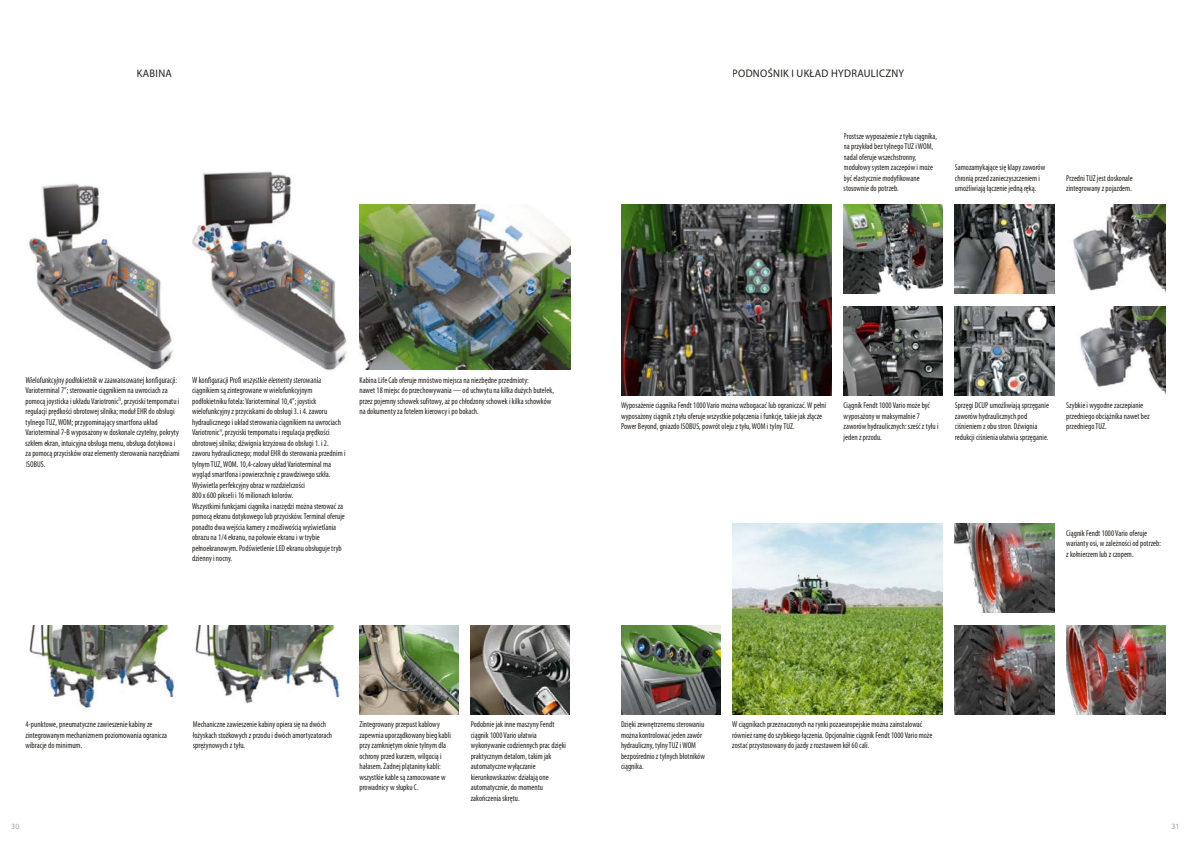
<style>
.page{position:relative;width:1191px;height:842px;background:#fff}
.page>*{position:absolute;margin:0;border:0;box-sizing:border-box;transform-origin:0 0}
.t1{font:11px "Myriad Pro Regular 18";letter-spacing:.03em;color:#221f1b;scale:.95 1}
.t2{font:11px "Myriad Pro";letter-spacing:.03em;color:#221f1b;scale:.95 1}
.t3{font:8.5px/10.5px "Myriad Pro Cond 17";letter-spacing:.005em;color:#221f1b;scale:.95 1}
.t4{font:8.5px/10.5px "Myriad Pro Cond 18";letter-spacing:.005em;color:#221f1b;scale:.95 1}
.t5{font:8px "Myriad Pro";color:#a7a5a3}
.t6{font:8px "Myriad Pro Regular 18";color:#a7a5a3}
</style>
<div class="page">
<img style="left:359px;top:625px;width:100px;height:89px">
<img style="left:29px;top:625px;width:146px;height:84px">
<img style="left:195px;top:625px;width:145px;height:79px">
<img style="left:29px;top:183px;width:144px;height:194px">
<img style="left:192px;top:171px;width:155px;height:206px">
<img style="left:359px;top:205px;width:211px;height:165px">
<img style="left:471px;top:625px;width:99px;height:89px">
<img style="left:192px;top:377px;width:129px;height:2px">
<img style="left:26px;top:377px;width:151px;height:2px">
<img style="left:955px;top:306px;width:99px;height:89px">
<img style="left:621px;top:204px;width:210px;height:191px">
<img style="left:732px;top:523px;width:211px;height:191px">
<img style="left:1073px;top:204px;width:92px;height:88px">
<img style="left:1080px;top:306px;width:85px;height:88px">
<img style="left:955px;top:204px;width:99px;height:89px">
<img style="left:621px;top:625px;width:99px;height:89px">
<img style="left:955px;top:523px;width:99px;height:89px">
<img style="left:1066px;top:625px;width:99px;height:89px">
<img style="left:955px;top:625px;width:99px;height:89px">
<img style="left:843px;top:204px;width:100px;height:89px">
<img style="left:843px;top:306px;width:100px;height:89px">
<p class="t2" style="left:137px;top:67px;width:39px">KABINA</p>
<p class="t1" style="left:732px;top:67px;width:182px">PODNOŚNIK I UKŁAD HYDRAULICZNY</p>
<p class="t4" style="left:843px;top:131px;width:100px">Prostsze wyposażenie z tyłu ciągnika, na przykład bez tylnego TUZ i WOM, nadal oferuje wszechstronny, modułowy system zaczepów i może być elastycznie modyfikowane stosownie do potrzeb.</p>
<p class="t4" style="left:955px;top:162px;width:97px">Samozamykające się klapy zaworów chronią przed zanieczyszczeniem i umożliwiają łączenie jedną ręką.</p>
<p class="t4" style="left:1066px;top:173px;width:72px">Przedni TUZ jest doskonale zintegrowany z pojazdem.</p>
<p class="t3" style="left:192px;top:375px;width:163px">W konfiguracji Profi wszystkie elementy sterowania ciągnikiem są zintegrowane w wielofunkcyjnym podłokietniku fotela: Varioterminal 10,4”; joystick wielofunkcyjny z przyciskami do obsługi 3. i 4. zaworu hydraulicznego i układ sterowania ciągnikiem na uwrociach Variotronic<sup>TI</sup>, przyciski tempomatu i regulacja prędkości obrotowej silnika; dźwignia krzyżowa do obsługi 1. i 2. zaworu hydraulicznego; moduł EHR do sterowania przednim i tylnym TUZ, WOM. 10,4-calowy układ Varioterminal ma wygląd smartfona i powierzchnię z prawdziwego szkła.<br>Wyświetla perfekcyjny obraz w rozdzielczości<br>800 x 600 pikseli i 16 milionach kolorów.<br>Wszystkimi funkcjami ciągnika i narzędzi można sterować za pomocą ekranu dotykowego lub przycisków. Terminal oferuje ponadto dwa wejścia kamery z możliwością wyświetlania obrazu na 1/4 ekranu, na połowie ekranu i w trybie pełnoekranowym. Podświetlenie LED ekranu obsługuje tryb dzienny i nocny.</p>
<p class="t3" style="left:26px;top:375px;width:164px">Wielofunkcyjny podłokietnik w zaawansowanej konfiguracji:<br>Varioterminal 7”; sterowanie ciągnikiem na uwrociach za pomocą joysticka i układu Variotronic<sup>TI</sup>, przyciski tempomatu i regulacji prędkości obrotowej silnika; moduł EHR do obsługi tylnego TUZ, WOM; przypominający smartfona układ Varioterminal 7-B wyposażony w doskonale czytelny, pokryty szkłem ekran, intuicyjna obsługa menu, obsługa dotykowa i za pomocą przycisków oraz elementy sterowania narzędziami ISOBUS.</p>
<p class="t3" style="left:359px;top:375px;width:206px">Kabina Life Cab oferuje mnóstwo miejsca na niezbędne przedmioty:<br>nawet 18 miejsc do przechowywania — od uchwytu na kilka dużych butelek, przez pojemny schowek sufitowy, aż po chłodzony schowek i kilka schowków na dokumenty za fotelem kierowcy i po bokach.</p>
<p class="t4" style="left:621px;top:400px;width:218px">Wyposażenie ciągnika Fendt 1000 Vario można wzbogacać lub ograniczać. W pełni wyposażony ciągnik z tyłu oferuje wszystkie połączenia i funkcje, takie jak złącze<br>Power Beyond, gniazdo ISOBUS, powrót oleju z tyłu, WOM i tylny TUZ.</p>
<p class="t4" style="left:843px;top:400px;width:101px">Ciągnik Fendt 1000 Vario może być wyposażony w maksymalnie 7 zaworów hydraulicznych: sześć z tyłu i jeden z przodu.</p>
<p class="t4" style="left:955px;top:400px;width:100px">Sprzęgi DCUP umożliwiają sprzęganie zaworów hydraulicznych pod ciśnieniem z obu stron. Dźwignia redukcji ciśnienia ułatwia sprzęganie.</p>
<p class="t4" style="left:1066px;top:400px;width:89px">Szybkie i wygodne zaczepianie przedniego obciążnika nawet bez przedniego TUZ.</p>
<p class="t4" style="left:1066px;top:528px;width:101px">Ciągnik Fendt 1000 Vario oferuje warianty osi, w zależności od potrzeb: z kołnierzem lub z czopem.</p>
<p class="t3" style="left:26px;top:719px;width:151px">4-punktowe, pneumatyczne zawieszenie kabiny ze zintegrowanym mechanizmem poziomowania ogranicza wibracje do minimum.</p>
<p class="t3" style="left:193px;top:719px;width:148px">Mechaniczne zawieszenie kabiny opiera się na dwóch łożyskach stożkowych z przodu i dwóch amortyzatorach sprężynowych z tyłu.</p>
<p class="t5" style="left:11px;top:822px;width:10px">30</p>
<p class="t3" style="left:359px;top:719px;width:98px">Zintegrowany przepust kablowy zapewnia uporządkowany bieg kabli przy zamkniętym oknie tylnym dla ochrony przed kurzem, wilgocią i hałasem. Żadnej plątaniny kabli: wszystkie kable są zamocowane w prowadnicy w słupku C.</p>
<p class="t3" style="left:471px;top:719px;width:102px">Podobnie jak inne maszyny Fendt ciągnik 1000 Vario ułatwia wykonywanie codziennych prac dzięki praktycznym detalom, takim jak automatyczne wyłączanie kierunkowskazów: działają one automatycznie, do momentu zakończenia skrętu.</p>
<p class="t4" style="left:621px;top:719px;width:90px">Dzięki zewnętrznemu sterowaniu można kontrolować jeden zawór hydrauliczny, tylny TUZ i WOM bezpośrednio z tylnych błotników ciągnika.</p>
<p class="t4" style="left:732px;top:719px;width:212px">W ciągnikach przeznaczonych na rynki pozaeuropejskie można zainstalować również ramę do szybkiego łączenia. Opcjonalnie ciągnik Fendt 1000 Vario może zostać przystosowany do jazdy z rozstawem kół 60 cali.</p>
<p class="t6" style="left:1171px;top:822px;width:10px">31</p>
</div>
